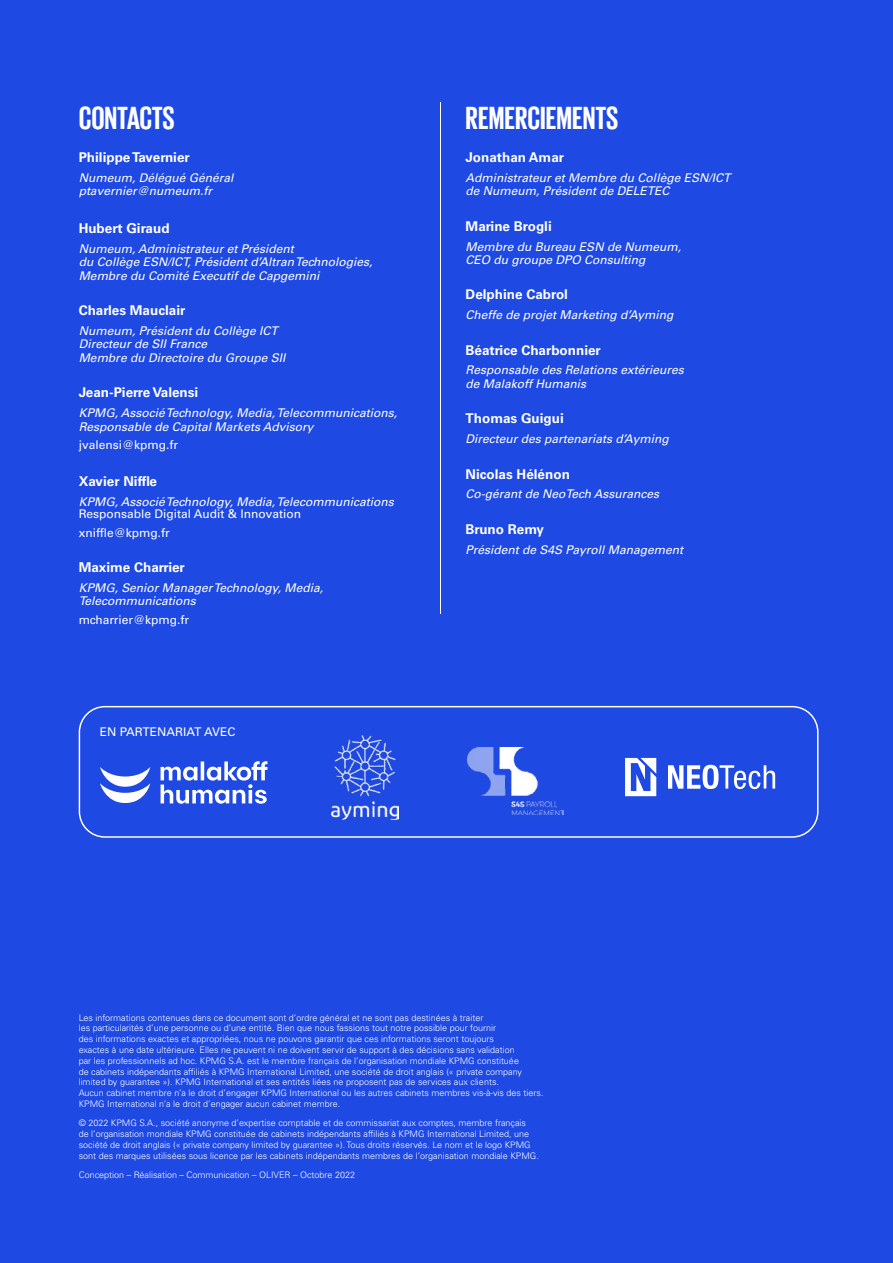
<style>
.page{position:relative;width:893px;height:1263px;background:#1e49e2}
.page>*{position:absolute;margin:0;border:0;box-sizing:border-box;transform-origin:0 0}
.t1{font:700 33px "KPMG";color:#fff}
.t2{font:700 13.5px "Univers LT Std";color:#fff}
.t3{font:italic 12px/13.5px "Univers LT Std";color:#fff}
.t4{font:12px/18.3px "Univers LT Std";color:#fff}
.t5{font:300 9px/10.8px "Univers LT Std";color:#fff}
</style>
<div class="page">
<div style="left:79px;top:706px;width:740px;height:132px;border:2px solid #fff;border-radius:26px"></div>
<svg style="left:100px;top:761px;width:167px;height:43px"></svg>
<hr style="left:440px;top:102px;width:1px;height:512px;background:#fff">
<img style="left:467px;top:748px;width:97px;height:66px">
<svg style="left:625px;top:758px;width:31px;height:38px"></svg>
<svg style="left:668px;top:765px;width:107px;height:24px"></svg>
<img style="left:331px;top:735px;width:67px;height:84px">
<h1 class="t1" style="left:79px;top:99px;width:98px">CONTACTS</h1>
<h2 class="t2" style="left:79px;top:149px;width:113px">Philippe Tavernier</h2>
<h3 class="t3" style="left:79px;top:171px;width:156px">Numeum, Délégué Général ptavernier@numeum.fr</h3>
<h2 class="t2" style="left:79px;top:220px;width:92px">Hubert Giraud</h2>
<h3 class="t3" style="left:79px;top:242px;width:295px">Numeum, Administrateur et Président<br>du Collège ESN/ICT, Président d’Altran Technologies,<br>Membre du Comité Executif de Capgemini</h3>
<h2 class="t2" style="left:79px;top:302px;width:108px">Charles Mauclair</h2>
<h3 class="t3" style="left:79px;top:324px;width:208px">Numeum, Président du Collège ICT<br>Directeur de SII France<br>Membre du Directoire du Groupe SII</h3>
<h2 class="t2" style="left:79px;top:384px;width:121px">Jean-Pierre Valensi</h2>
<h3 class="t3" style="left:79px;top:406px;width:320px">KPMG, Associé Technology, Media, Telecommunications,<br>Responsable de Capital Markets Advisory</h3>
<h3 class="t4" style="left:79px;top:436px;width:101px">jvalensi@kpmg.fr</h3>
<h2 class="t2" style="left:79px;top:474px;width:80px">Xavier Niffle</h2>
<h3 class="t3" style="left:79px;top:495px;width:317px">KPMG, Associé Technology, Media, Telecommunications</h3>
<h3 class="t4" style="left:79px;top:505px;width:224px">Responsable Digital Audit &amp; Innovation xniffle@kpmg.fr</h3>
<h2 class="t2" style="left:79px;top:559px;width:108px">Maxime Charrier</h2>
<h3 class="t3" style="left:79px;top:581px;width:246px">KPMG, Senior Manager Technology, Media,<br>Telecommunications</h3>
<h3 class="t4" style="left:79px;top:610px;width:112px">mcharrier@kpmg.fr</h3>
<h3 class="t4" style="left:100px;top:722px;width:137px">EN PARTENARIAT AVEC</h3>
<h1 class="t1" style="left:466px;top:99px;width:154px">REMERCIEMENTS</h1>
<h2 class="t2" style="left:466px;top:149px;width:100px">Jonathan Amar</h2>
<h3 class="t3" style="left:466px;top:171px;width:266px">Administrateur et Membre du Collège ESN/ICT de Numeum, Président de DELETEC</h3>
<h2 class="t2" style="left:466px;top:218px;width:88px">Marine Brogli</h2>
<h3 class="t3" style="left:466px;top:240px;width:217px">Membre du Bureau ESN de Numeum,<br>CEO du groupe DPO Consulting</h3>
<h2 class="t2" style="left:466px;top:287px;width:104px">Delphine Cabrol</h2>
<h3 class="t3" style="left:466px;top:308px;width:209px">Cheffe de projet Marketing d’Ayming</h3>
<h2 class="t2" style="left:466px;top:342px;width:137px">Béatrice Charbonnier</h2>
<h3 class="t3" style="left:466px;top:364px;width:220px">Responsable des Relations extérieures de Malakoff Humanis</h3>
<h2 class="t2" style="left:466px;top:411px;width:100px">Thomas Guigui</h2>
<h3 class="t3" style="left:466px;top:432px;width:205px">Directeur des partenariats d’Ayming</h3>
<h2 class="t2" style="left:466px;top:466px;width:106px">Nicolas Hélénon</h2>
<h3 class="t3" style="left:466px;top:488px;width:195px">Co-gérant de NeoTech Assurances</h3>
<h2 class="t2" style="left:466px;top:521px;width:80px">Bruno Remy</h2>
<h3 class="t3" style="left:466px;top:543px;width:219px">Président de S4S Payroll Management</h3>
<p class="t5" style="left:79px;top:1012px;width:466px">Les informations contenues dans ce document sont d’ordre général et ne sont pas destinées à traiter<br>les particularités d’une personne ou d’une entité. Bien que nous fassions tout notre possible pour fournir<br>des informations exactes et appropriées, nous ne pouvons garantir que ces informations seront toujours<br>exactes à une date ultérieure. Elles ne peuvent ni ne doivent servir de support à des décisions sans validation<br>par les professionnels ad hoc. KPMG S.A. est le membre français de l’organisation mondiale KPMG constituée<br>de cabinets indépendants affiliés à KPMG International Limited, une société de droit anglais (« private company limited by guarantee »). KPMG International et ses entités liées ne proposent pas de services aux clients.<br>Aucun cabinet membre n’a le droit d’engager KPMG International ou les autres cabinets membres vis-à-vis des tiers.<br>KPMG International n’a le droit d’engager aucun cabinet membre.</p>
<p class="t5" style="left:79px;top:1118px;width:462px">© 2022 KPMG S.A., société anonyme d’expertise comptable et de commissariat aux comptes, membre français<br>de l’organisation mondiale KPMG constituée de cabinets indépendants affiliés à KPMG International Limited, une société de droit anglais (« private company limited by guarantee »). Tous droits réservés. Le nom et le logo KPMG sont des marques utilisées sous licence par les cabinets indépendants membres de l’organisation mondiale KPMG.</p>
<p class="t5" style="left:79px;top:1169px;width:278px">Conception – Réalisation – Communication – OLIVER – Octobre 2022</p>
</div>
